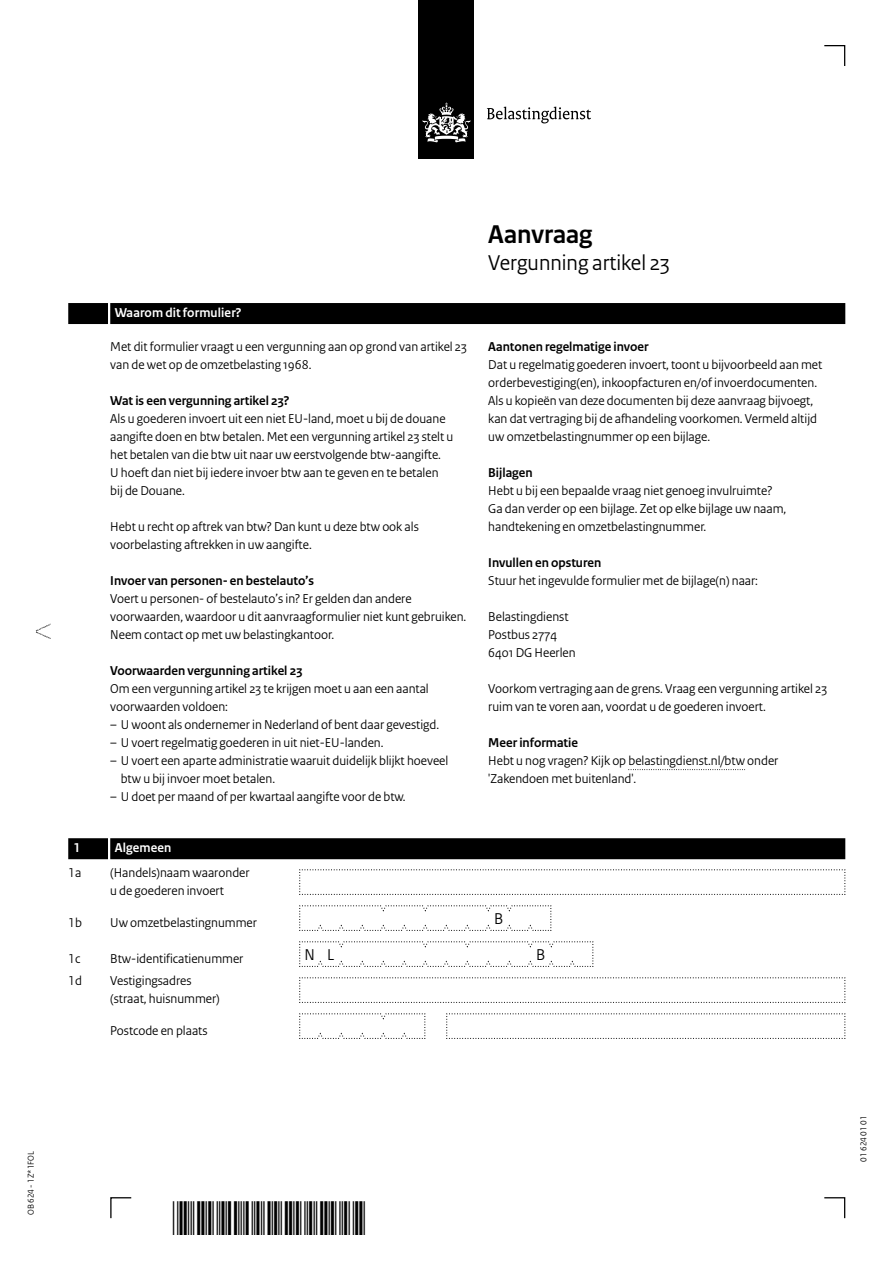
<style>
.page{position:relative;width:893px;height:1263px;background:#fff}
.page>*{position:absolute;margin:0;border:0;box-sizing:border-box;transform-origin:0 0}
.Documentnaam{font:700 27px "Rijksoverheid Sans Heading";color:#000}
.Belastingsoort{font:22.5px "Rijksoverheid Sans Heading";color:#000}
.Veld{font:16.5px "Rijksoverheid Sans Heading";color:#000}
.Gebruiksaanwijzing{font:13.5px/18px "Rijksoverheid Sans Heading";color:#000}
.Tussenkop{font:700 13.5px "Rijksoverheid Sans Heading";color:#000}
.Vraag_Nummer{font:13.5px/18px "Rijksoverheid Sans Heading";color:#000}
.KOP_B_Nummer{font:700 13.5px "Rijksoverheid Sans Heading";letter-spacing:.01em;color:#fff}
.Vraag{font:13.5px "Rijksoverheid Sans Heading";color:#000}
.KOP_D_Nummer{font:700 13.5px "Rijksoverheid Sans Heading";letter-spacing:.01em;color:#fff}
.t1{font:9px "Rijksoverheid Sans Heading";color:#000}
</style>
<div class="page">
<svg style="left:36px;top:624px;width:15px;height:15px"></svg>
<div style="left:419px;top:0;width:55px;height:158px;background:#000"></div>
<svg style="left:423px;top:103px;width:47px;height:40px"></svg>
<svg style="left:487px;top:107px;width:104px;height:16px"></svg>
<svg style="left:824px;top:1197px;width:22px;height:22px"></svg>
<svg style="left:110px;top:1197px;width:22px;height:22px"></svg>
<svg style="left:824px;top:45px;width:22px;height:21px"></svg>
<svg style="left:299px;top:869px;width:547px;height:26px"></svg>
<svg style="left:299px;top:905px;width:253px;height:26px"></svg>
<svg style="left:299px;top:941px;width:295px;height:26px"></svg>
<svg style="left:299px;top:977px;width:547px;height:26px"></svg>
<svg style="left:446px;top:1013px;width:400px;height:26px"></svg>
<svg style="left:299px;top:1013px;width:127px;height:26px"></svg>
<div style="left:110px;top:303px;width:735px;height:21px;background:#000"></div>
<div style="left:68px;top:303px;width:40px;height:21px;background:#000"></div>
<svg style="left:628px;top:769px;width:117px;height:1px"></svg>
<div style="left:110px;top:838px;width:735px;height:21px;background:#000"></div>
<div style="left:68px;top:838px;width:40px;height:21px;background:#000"></div>
<p class="t1" style="left:26px;top:1215px;width:66px;rotate:-90deg">OB 624 - 1Z*1FOL</p>
<h2 class="KOP_B_Nummer" style="left:115px;top:305px;width:128px">Waarom dit formulier?</h2>
<p class="Gebruiksaanwijzing" style="left:110px;top:338px;width:358px">Met dit formulier vraagt u een vergunning aan op grond van artikel 23 van de wet op de omzetbelasting 1968.</p>
<h3 class="Tussenkop" style="left:110px;top:393px;width:181px">Wat is een vergunning artikel 23?</h3>
<p class="Gebruiksaanwijzing" style="left:110px;top:410px;width:345px">Als u goederen invoert uit een niet EU-land, moet u bij de douane aangifte doen en btw betalen. Met een vergunning artikel 23 stelt u het betalen van die btw uit naar uw eerstvolgende btw-aangifte.<br>U hoeft dan niet bij iedere invoer btw aan te geven en te betalen bij de Douane.</p>
<p class="Gebruiksaanwijzing" style="left:110px;top:518px;width:310px">Hebt u recht op aftrek van btw? Dan kunt u deze btw ook als voorbelasting aftrekken in uw aangifte.</p>
<h3 class="Tussenkop" style="left:110px;top:573px;width:205px">Invoer van personen- en bestelauto’s</h3>
<p class="Gebruiksaanwijzing" style="left:110px;top:590px;width:358px">Voert u personen- of bestelauto’s in? Er gelden dan andere voorwaarden, waardoor u dit aanvraagformulier niet kunt gebruiken.<br>Neem contact op met uw belastingkantoor.</p>
<h3 class="Tussenkop" style="left:110px;top:663px;width:194px">Voorwaarden vergunning artikel 23</h3>
<p class="Gebruiksaanwijzing" style="left:110px;top:680px;width:320px">Om een vergunning artikel 23 te krijgen moet u aan een aantal voorwaarden voldoen:</p>
<p class="Gebruiksaanwijzing" style="left:110px;top:716px;width:330px">– U woont als ondernemer in Nederland of bent daar gevestigd.</p>
<p class="Gebruiksaanwijzing" style="left:110px;top:734px;width:275px">– U voert regelmatig goederen in uit niet-EU-landen.</p>
<p class="Gebruiksaanwijzing" style="left:121px;top:752px;width:329px;text-indent:-10px">– U voert een aparte administratie waaruit duidelijk blijkt hoeveel btw u bij invoer moet betalen.</p>
<p class="Gebruiksaanwijzing" style="left:110px;top:788px;width:297px">– U doet per maand of per kwartaal aangifte voor de btw.</p>
<h1 class="Documentnaam" style="left:488px;top:219px;width:106px">Aanvraag</h1>
<h1 class="Belastingsoort" style="left:488px;top:250px;width:183px">Vergunning artikel 23</h1>
<h3 class="Tussenkop" style="left:488px;top:339px;width:162px">Aantonen regelmatige invoer</h3>
<p class="Gebruiksaanwijzing" style="left:488px;top:356px;width:336px">Dat u regelmatig goederen invoert, toont u bijvoorbeeld aan met orderbevestiging(en), inkoopfacturen en/of invoerdocumenten.<br>Als u kopieën van deze documenten bij deze aanvraag bijvoegt, kan dat vertraging bij de afhandeling voorkomen. Vermeld altijd uw omzetbelastingnummer op een bijlage.</p>
<h3 class="Tussenkop" style="left:488px;top:465px;width:46px">Bijlagen</h3>
<p class="Gebruiksaanwijzing" style="left:488px;top:482px;width:300px">Hebt u bij een bepaalde vraag niet genoeg invulruimte?<br>Ga dan verder op een bijlage. Zet op elke bijlage uw naam, handtekening en omzetbelastingnummer.</p>
<h3 class="Tussenkop" style="left:488px;top:555px;width:115px">Invullen en opsturen</h3>
<p class="Gebruiksaanwijzing" style="left:488px;top:572px;width:271px">Stuur het ingevulde formulier met de bijlage(n) naar:</p>
<p class="Gebruiksaanwijzing" style="left:488px;top:608px;width:82px">Belastingdienst</p>
<p class="Gebruiksaanwijzing" style="left:488px;top:626px;width:70px">Postbus 2774</p>
<p class="Gebruiksaanwijzing" style="left:488px;top:644px;width:89px">6401 DG Heerlen</p>
<p class="Gebruiksaanwijzing" style="left:488px;top:680px;width:340px">Voorkom vertraging aan de grens. Vraag een vergunning artikel 23 ruim van te voren aan, voordat u de goederen invoert.</p>
<h3 class="Tussenkop" style="left:488px;top:735px;width:91px">Meer informatie</h3>
<p class="Gebruiksaanwijzing" style="left:488px;top:752px;width:292px">Hebt u nog vragen? Kijk op belastingdienst.nl/btw onder 'Zakendoen met buitenland'.</p>
<h2 class="KOP_D_Nummer" style="left:73px;top:840px;width:8px">1</h2>
<h2 class="KOP_D_Nummer" style="left:115px;top:840px;width:58px">Algemeen</h2>
<p class="Vraag_Nummer" style="left:68px;top:864px;width:15px">1a</p>
<p class="Vraag_Nummer" style="left:110px;top:864px;width:141px">(Handels)naam waaronder u de goederen invoert</p>
<p class="Vraag_Nummer" style="left:68px;top:914px;width:15px">1b</p>
<p class="Vraag_Nummer" style="left:110px;top:914px;width:148px">Uw omzetbelastingnummer</p>
<p class="Veld" style="left:494px;top:909px;width:11px">B</p>
<p class="Vraag_Nummer" style="left:68px;top:950px;width:14px">1c</p>
<p class="Vraag_Nummer" style="left:110px;top:950px;width:135px">Btw-identificatienummer</p>
<p class="Veld" style="left:305px;top:945px;width:31px">N L</p>
<p class="Veld" style="left:536px;top:945px;width:11px">B</p>
<p class="Vraag_Nummer" style="left:68px;top:972px;width:15px">1d</p>
<p class="Vraag_Nummer" style="left:110px;top:972px;width:111px">Vestigingsadres (straat, huisnummer)</p>
<p class="Vraag" style="left:110px;top:1023px;width:99px">Postcode en plaats</p>
<p class="t1" style="left:858px;top:1161px;width:47px;rotate:-90deg">01 624 01 01</p>
</div>
